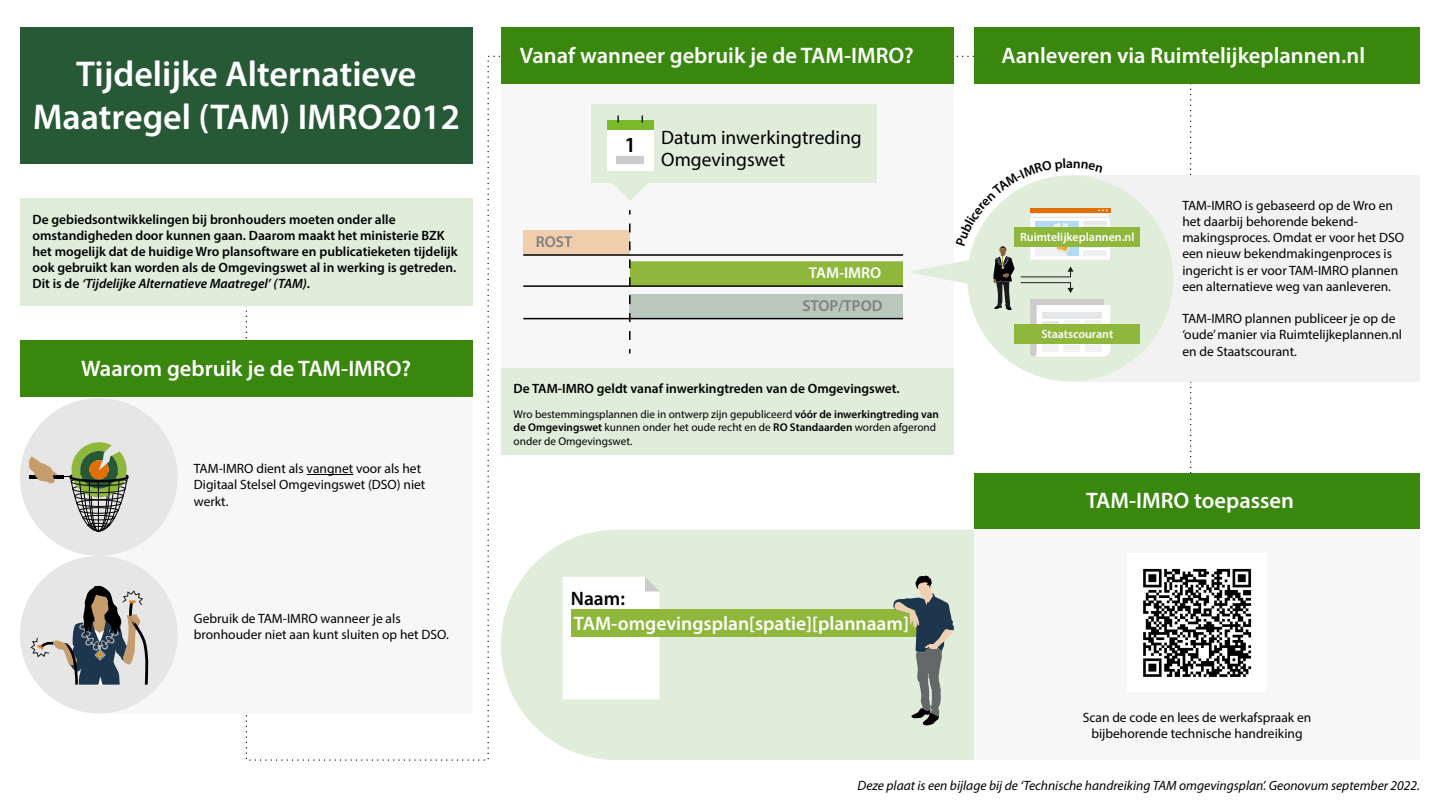
<style>
.page{position:relative;width:1440px;height:810px;background:#fff}
.page>*{position:absolute;margin:0;border:0;box-sizing:border-box;transform-origin:0 0}
.t1{font:600 36px/43.2px "Myriad Pro";color:#fff;text-align:center}
.t2{font:600 22.5px "Myriad Pro";color:#fff}
.t3{font:600 21.52px "Myriad Pro";color:#000}
.t4{font:600 19.5px "Myriad Pro";color:#fff}
.t5{font:600 19.5px "Myriad Pro";color:#000}
.t6{font:19.42px/21.4px "Myriad Pro";color:#000}
.t7{font:600 15.75px "Myriad Pro";color:#808080}
.t8{font:600 15.75px "Myriad Pro";color:#fff}
.t9{font:13.5px/16.2px "Myriad Pro";color:#000}
.t10{font:600 13.5px/16.2px "Myriad Pro";color:#000}
.t11{font:italic 13.5px "Myriad Pro";color:#000}
.t12{font:600 12px "Myriad Pro";color:#fff}
.t13{font:11.25px/13.5px "Myriad Pro";color:#000}
.s1{font-style:italic}
.s2{font-weight:600}
</style>
<div class="page">
<div style="left:974px;top:473px;width:446px;height:57px;background:#39870c"></div>
<div style="left:20px;top:27px;width:453px;height:137px;background:#275937"></div>
<div style="left:20px;top:198px;width:453px;height:108px;background:#e1eddb"></div>
<div style="left:501px;top:27px;width:453px;height:57px;background:#39870c"></div>
<div style="left:501px;top:84px;width:453px;height:284px;background:#f7f7f7"></div>
<div style="left:523px;top:230px;width:107px;height:25px;background:#f0cead"></div>
<hr style="left:523px;top:254px;width:380px;height:2px;background:#000">
<hr style="left:523px;top:285px;width:380px;height:2px;background:#000">
<hr style="left:523px;top:318px;width:380px;height:1px;background:#000">
<div style="left:501px;top:368px;width:453px;height:87px;background:#e1eddb"></div>
<div style="left:20px;top:340px;width:452px;height:57px;background:#39870c"></div>
<div style="left:20px;top:398px;width:158px;height:158px;background:#e6e6e6;border-radius:50%"></div>
<div style="left:20px;top:556px;width:158px;height:157px;background:#e6e6e6;border-radius:50%"></div>
<svg style="left:29px;top:442px;width:100px;height:90px"></svg>
<hr style="left:307px;top:474px;width:46px;height:1px;background:#000">
<div style="left:1072px;top:175px;width:348px;height:206px;background:#f2f2f2"></div>
<svg style="left:501px;top:530px;width:473px;height:230px;background:#e3eedd"></svg>
<svg style="left:563px;top:577px;width:97px;height:122px"></svg>
<div style="left:571px;top:609px;width:355px;height:28px;background:#8eb73c"></div>
<div style="left:974px;top:530px;width:446px;height:230px;background:#f7f7f7"></div>
<svg style="left:31px;top:586px;width:118px;height:102px"></svg>
<div style="left:967px;top:175px;width:206px;height:206px;background:#e1eddb;border-radius:50%"></div>
<div style="left:1014px;top:227px;width:126px;height:20px;background:#8eb73c"></div>
<div style="left:1014px;top:325px;width:126px;height:19px;background:#8eb73c"></div>
<div style="left:974px;top:27px;width:446px;height:57px;background:#39870c"></div>
<svg style="left:893px;top:576px;width:61px;height:149px;background:#a0ac9e"></svg>
<img style="left:1143px;top:569px;width:109px;height:108px">
<div style="left:591px;top:104px;width:286px;height:78px;background:#e1eddb"></div>
<div style="left:607px;top:120px;width:46px;height:10px;background:#7ab929"></div>
<div style="left:607px;top:130px;width:46px;height:40px;background:#fff"></div>
<svg style="left:617px;top:116px;width:2px;height:6px"></svg>
<div style="left:616px;top:156px;width:28px;height:8px;background:#ccc"></div>
<svg style="left:611px;top:159px;width:499px;height:197px"></svg>
<h1 class="t1" style="left:33px;top:51px;width:429px">Tijdelijke Alternatieve<br>Maatregel (TAM) IMRO2012</h1>
<p class="t10" style="left:32px;top:211px;width:427px">De gebiedsontwikkelingen bij bronhouders moeten onder alle omstandigheden door kunnen gaan. Daarom maakt het ministerie BZK het mogelijk dat de huidige Wro plansoftware en publicatieketen tijdelijk ook gebruikt kan worden als de Omgevingswet al in werking is getreden.<br>Dit is de <span class="s1">‘Tijdelijke Alternatieve Maatregel’ (TAM)</span>.</p>
<h2 class="t2" style="left:81px;top:354px;width:331px">Waarom gebruik je de TAM-IMRO?</h2>
<p class="t9" style="left:194px;top:460px;width:233px">TAM-IMRO dient als vangnet voor als het<br>Digitaal Stelsel Omgevingswet (DSO) niet werkt.</p>
<p class="t9" style="left:194px;top:610px;width:257px">Gebruik de TAM-IMRO wanneer je als bronhouder niet aan kunt sluiten op het DSO.</p>
<h2 class="t2" style="left:520px;top:41px;width:396px">Vanaf wanneer gebruik je de TAM-IMRO?</h2>
<p class="t7" style="left:536px;top:232px;width:38px">ROST</p>
<h3 class="t3" style="left:624px;top:131px;width:13px">1</h3>
<h3 class="t6" style="left:661px;top:127px;width:202px">Datum inwerkingtreding<br>Omgevingswet</h3>
<p class="t8" style="left:809px;top:263px;width:74px">TAM-IMRO</p>
<p class="t7" style="left:802px;top:296px;width:82px">STOP/TPOD</p>
<p class="t10" style="left:514px;top:380px;width:388px">De TAM-IMRO geldt vanaf inwerkingtreden van de Omgevingswet.</p>
<p class="t13" style="left:514px;top:407px;width:427px">Wro bestemmingsplannen die in ontwerp zijn gepubliceerd <span class="s2">vóór de inwerkingtreding van de Omgevingswet</span> kunnen onder het oude recht en de <span class="s2">RO Standaarden</span> worden afgerond onder de Omgevingswet.</p>
<h3 class="t5" style="left:571px;top:586px;width:56px">Naam:</h3>
<h3 class="t4" style="left:574px;top:611px;width:337px">TAM-omgevingsplan[spatie][plannaam]</h3>
<h2 class="t2" style="left:1001px;top:41px;width:365px">Aanleveren via Ruimtelijkeplannen.nl</h2>
<p class="t10" style="left:1066px;top:155px;width:8px">a</p>
<p class="t12" style="left:1020px;top:229px;width:116px">Ruimtelijkeplannen.nl</p>
<p class="t12" style="left:1041px;top:326px;width:73px">Staatscourant</p>
<p class="t9" style="left:1182px;top:197px;width:223px">TAM-IMRO is gebaseerd op de Wro en het daarbij behorende bekend&shy;makingsproces. Omdat er voor het DSO een nieuw bekendmakingenproces is ingericht is er voor TAM-IMRO plannen een alternatieve weg van aanleveren.</p>
<p class="t9" style="left:1182px;top:310px;width:221px">TAM-IMRO plannen publiceer je op de ‘oude’ manier via Ruimtelijkeplannen.nl en de Staatscourant.</p>
<h2 class="t2" style="left:1086px;top:487px;width:209px">TAM-IMRO toepassen</h2>
<p class="t9" style="left:1083px;top:709px;width:230px;text-align:center">Scan de code en lees de werkafspraak en bijbehorende technische handreiking</p>
<p class="t11" style="left:857px;top:777px;width:564px">Deze plaat is een bijlage bij de ‘Technische handreiking TAM omgevingsplan’. Geonovum september 2022.</p>
</div>
